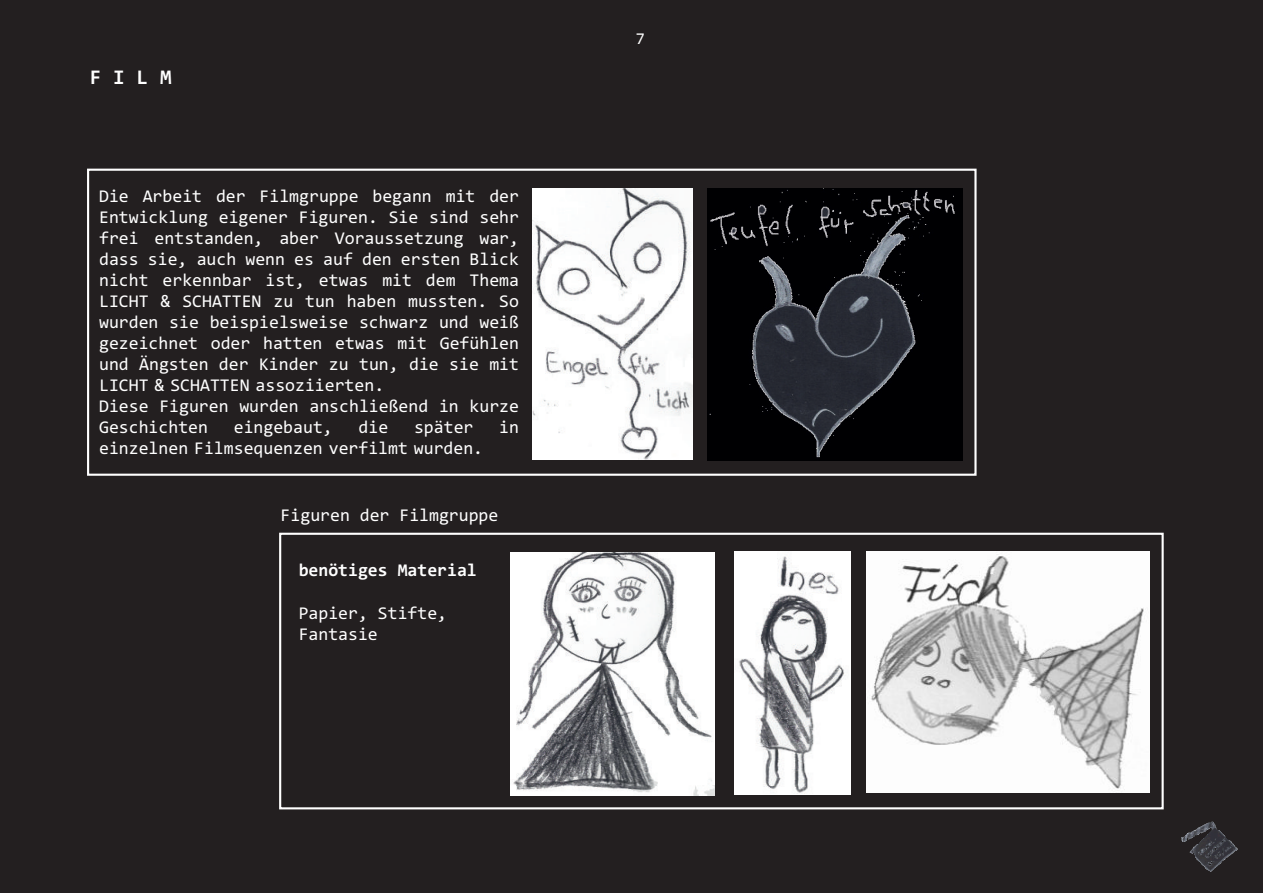
<style>
.page{position:relative;width:1263px;height:893px;background:#231f20}
.page>*{position:absolute;margin:0;border:0;box-sizing:border-box;transform-origin:0 0}
.t1{font:700 21px "Consolas";color:#fff}
.t2{font:18px/21.1px "Consolas";color:#fff}
.t3{font:700 18px "Consolas";color:#fff}
.t4{font:16.5px "Consolas";color:#fff}
</style>
<div class="page">
<div style="left:279px;top:533px;width:885px;height:276px;border:2px solid #fff"></div>
<img style="left:511px;top:552px;width:203px;height:243px">
<img style="left:734px;top:552px;width:116px;height:242px">
<img style="left:867px;top:551px;width:283px;height:242px">
<div style="left:87px;top:169px;width:889px;height:307px;border:2px solid #fff"></div>
<img style="left:532px;top:188px;width:161px;height:271px">
<img style="left:708px;top:189px;width:255px;height:271px">
<img style="left:1179px;top:821px;width:60px;height:51px">
<p class="t1" style="left:90px;top:69px;width:83px">FILM</p>
<p class="t2" style="left:99px;top:187px;width:421px">Die Arbeit der Filmgruppe begann mit der Entwicklung eigener Figuren. Sie sind sehr frei entstanden, aber Voraussetzung war, dass sie, auch wenn es auf den ersten Blick nicht erkennbar ist, etwas mit dem Thema LICHT &amp; SCHATTEN zu tun haben mussten. So wurden sie beispielsweise schwarz und weiß gezeichnet oder hatten etwas mit Gefühlen und Ängsten der Kinder zu tun, die sie mit LICHT &amp; SCHATTEN assoziierten.<br>Diese Figuren wurden anschließend in kurze Geschichten</p>
<p class="t2" style="left:234px;top:418px;width:100px">eingebaut,</p>
<p class="t2" style="left:359px;top:418px;width:31px">die</p>
<p class="t2" style="left:414px;top:418px;width:61px">später</p>
<p class="t2" style="left:499px;top:418px;width:21px">in</p>
<p class="t2" style="left:99px;top:439px;width:386px">einzelnen Filmsequenzen verfilmt wurden.</p>
<p class="t2" style="left:281px;top:506px;width:219px">Figuren der Filmgruppe</p>
<p class="t3" style="left:299px;top:563px;width:180px">benötiges Material</p>
<p class="t2" style="left:299px;top:604px;width:150px">Papier, Stifte,<br>Fantasie</p>
<p class="t4" style="left:636px;top:31px;width:11px">7</p>
</div>
